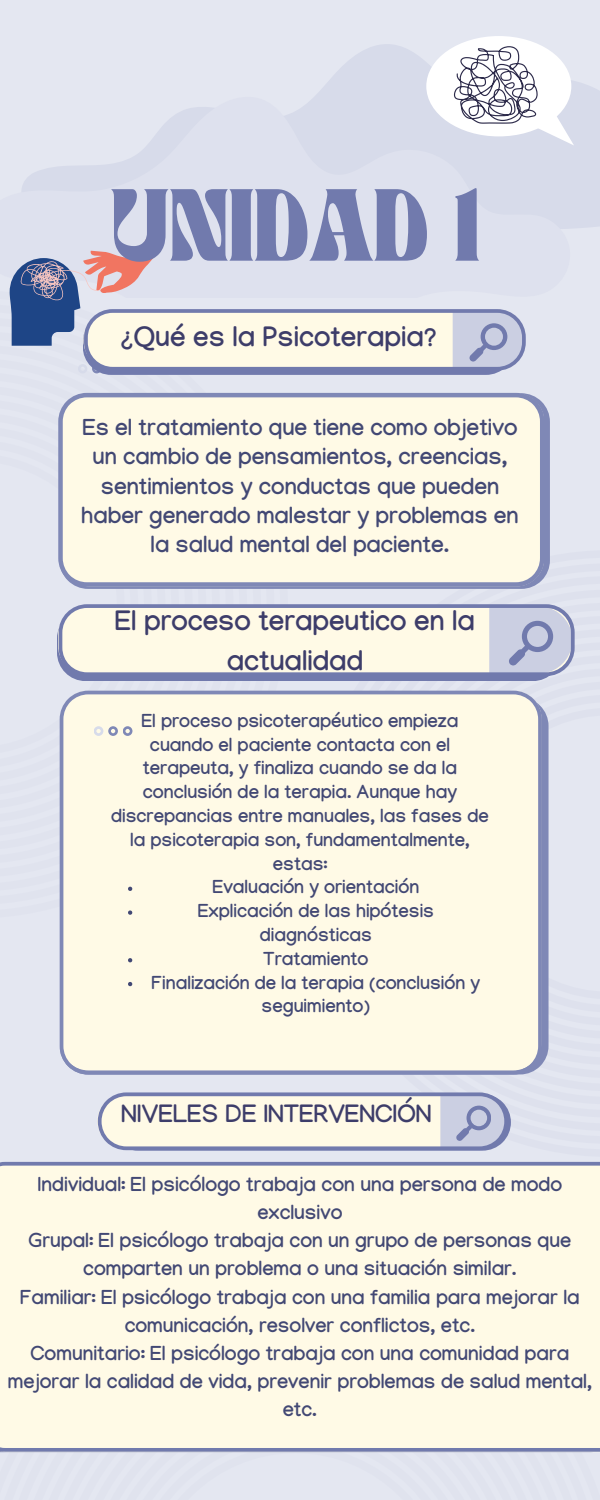
<style>
.page{position:relative;width:600px;height:1500px;background:#e4e7f1}
.page>*{position:absolute;margin:0;border:0;box-sizing:border-box;transform-origin:0 0}
.t1{font:71.5px "TANNIMBUS";color:#717aad}
.t2{font:700 28px/40.5px "Manjari";color:#3d3d6a;text-align:center}
.t3{font:700 25px "Manjari";color:#3d3d6a}
.t4{font:700 23px/29.2px "Manjari";color:#424874;text-align:center}
.t5{font:700 20.1px/28.2px "Manjari";color:#424874;text-align:center}
.t6{font:700 18.7px/23.8px "Manjari";color:#424874;text-align:center}
</style>
<div class="page">
<svg style="left:317px;top:42px;width:283px;height:186px;fill:#d7dbea"></svg>
<svg style="left:9px;top:95px;width:565px;height:202px"></svg>
<svg style="left:78px;top:404px;width:472px;height:185px;fill:#7f88b6"></svg>
<svg style="left:58px;top:393px;width:486px;height:194px"></svg>
<svg style="left:0;top:1452px;width:591px;height:1px"></svg>
<div style="left:426px;top:36px;width:145px;height:100px;background:#fff;border-radius:50%"></div>
<svg style="left:454px;top:46px;width:120px;height:100px"></svg>
<div style="left:60px;top:691px;width:482px;height:384px;background:#fffae6"></div>
<svg style="left:94px;top:726px;width:38px;height:10px"></svg>
<div style="left:0;top:1162px;width:600px;height:290px;background:#fffae6"></div>
<div style="left:57px;top:610px;width:504px;height:71px;background:#717aad;border-radius:29px"></div>
<svg style="left:59px;top:604px;width:516px;height:72px"></svg>
<svg style="left:489px;top:606px;width:83px;height:68px"></svg>
<div style="left:83px;top:314px;width:431px;height:61px;background:#717aad;border-radius:29px"></div>
<svg style="left:98px;top:1092px;width:413px;height:59px"></svg>
<svg style="left:10px;top:216px;width:516px;height:157px"></svg>
<svg style="left:128px;top:887px;width:4px;height:4px"></svg>
<svg style="left:128px;top:910px;width:4px;height:5px"></svg>
<svg style="left:128px;top:958px;width:4px;height:4px"></svg>
<svg style="left:128px;top:982px;width:4px;height:4px"></svg>
<p class="t1" style="left:110px;top:185px;width:372px">UNIDAD 1</p>
<p class="t2" style="left:120px;top:322px;width:318px">¿Qué es la Psicoterapia?</p>
<p class="t4" style="left:81px;top:417px;width:439px">Es el tratamiento que tiene como objetivo un cambio de pensamientos, creencias, sentimientos y conductas que pueden haber generado malestar y problemas en la salud mental del paciente.</p>
<p class="t2" style="left:115px;top:605px;width:362px">El proceso terapeutico en la actualidad</p>
<p class="t6" style="left:111px;top:712px;width:379px">El proceso psicoterapéutico empieza cuando el paciente contacta con el terapeuta, y finaliza cuando se da la conclusión de la terapia. Aunque hay discrepancias entre manuales, las fases de la psicoterapia son, fundamentalmente, estas:</p>
<p class="t6" style="left:213px;top:879px;width:208px">Evaluación y orientación</p>
<p class="t6" style="left:198px;top:903px;width:238px">Explicación de las hipótesis diagnósticas</p>
<p class="t6" style="left:263px;top:950px;width:107px">Tratamiento</p>
<p class="t6" style="left:152px;top:974px;width:330px">Finalización de la terapia (conclusión y seguimiento)</p>
<p class="t3" style="left:121px;top:1103px;width:312px">NIVELES DE INTERVENCIÓN</p>
<p class="t5" style="left:38px;top:1173px;width:526px">Individual: El psicólogo trabaja con una persona de modo exclusivo</p>
<p class="t5" style="left:29px;top:1230px;width:544px">Grupal: El psicólogo trabaja con un grupo de personas que comparten un problema o una situación similar.</p>
<p class="t5" style="left:20px;top:1286px;width:561px">Familiar: El psicólogo trabaja con una familia para mejorar la comunicación, resolver conflictos, etc.</p>
<p class="t5" style="left:8px;top:1343px;width:586px">Comunitario: El psicólogo trabaja con una comunidad para mejorar la calidad de vida, prevenir problemas de salud mental, etc.</p>
</div>
